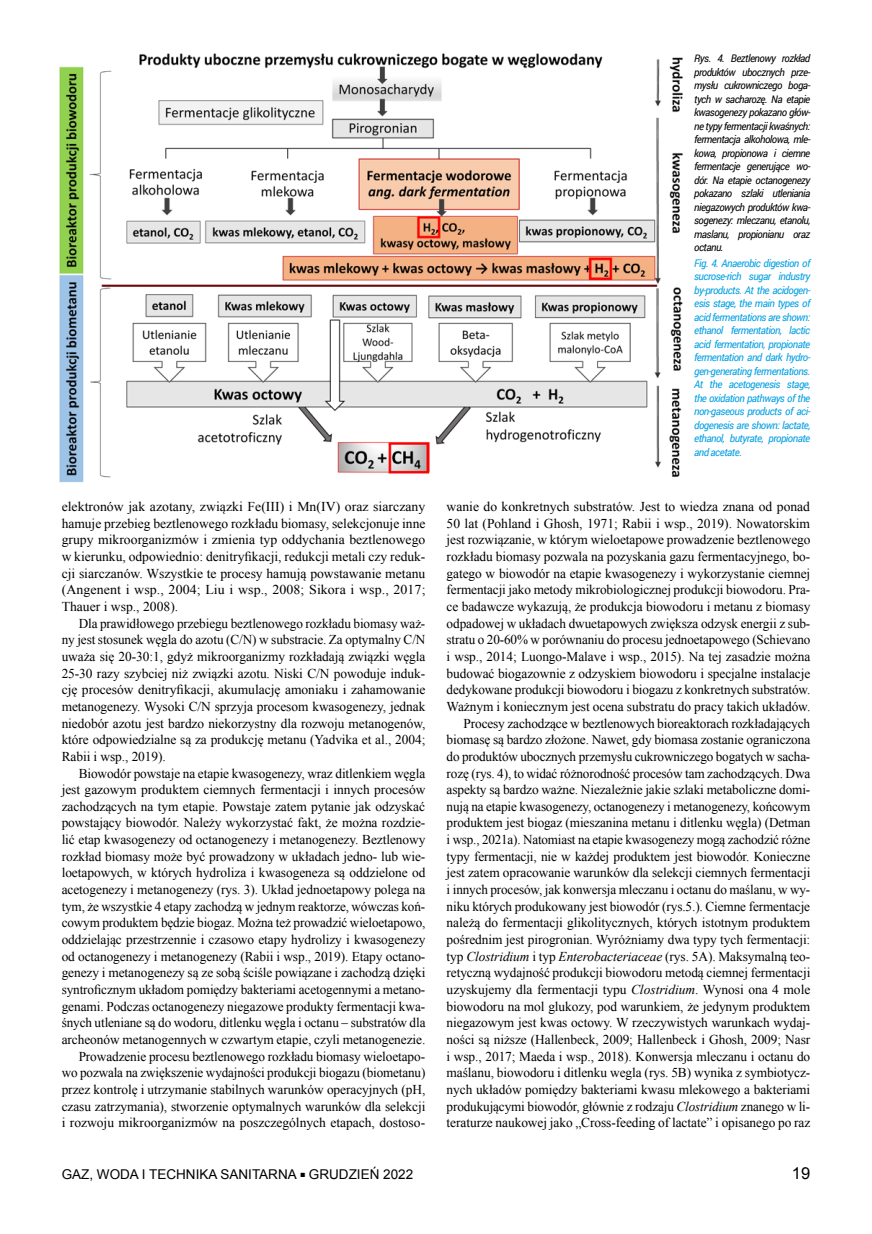
<style>
.page{position:relative;width:872px;height:1234px;background:#fff}
.page>*{position:absolute;margin:0;border:0;box-sizing:border-box;transform-origin:0 0}
.t1{font:16.5px "Arial";color:#000}
.t2{font:13.5px/16.6px "Times New Roman";letter-spacing:-.005em;color:#000;text-align:justify}
.t3{font:13.5px "Arial";color:#000}
.t4{font:italic 10.5px/13.5px "Roboto";letter-spacing:-.05em;color:#009fe3;text-align:justify;scale:.96 1}
.t5{font:italic 10.5px/13.5px "Roboto";letter-spacing:-.05em;color:#000;text-align:justify;scale:.96 1}
.s1{font-style:italic}
.s2{font-size:9px}
</style>
<div class="page">
<img style="left:59px;top:53px;width:624px;height:430px">
<p class="t2" style="left:62px;top:497px;width:365px">elektronów jak azotany, związki Fe(III) i Mn(IV) oraz siarczany hamuje przebieg beztlenowego rozkładu biomasy, selekcjonuje inne grupy mikroorganizmów i zmienia typ oddychania beztlenowego w kierunku, odpowiednio: denitryfikacji, redukcji metali czy reduk&shy;cji siarczanów. Wszystkie te procesy hamują powstawanie metanu (Angenent i wsp., 2004; Liu i wsp., 2008; Sikora i wsp., 2017; Thauer i wsp., 2008).</p>
<p class="t2" style="left:62px;top:614px;width:365px;text-indent:17px">Dla prawidłowego przebiegu beztlenowego rozkładu biomasy waż&shy;ny jest stosunek węgla do azotu (C/N) w substracie. Za optymalny C/N uważa się 20-30:1, gdyż mikroorganizmy rozkładają związki węgla 25-30 razy szybciej niż związki azotu. Niski C/N powoduje induk&shy;cję procesów denitryfikacji, akumulację amoniaku i zahamowanie metanogenezy. Wysoki C/N sprzyja procesom kwasogenezy, jednak niedobór azotu jest bardzo niekorzystny dla rozwoju metanogenów, które odpowiedzialne są za produkcję metanu (Yadvika et al., 2004; Rabii i wsp., 2019).</p>
<p class="t2" style="left:62px;top:764px;width:365px;text-align:right">Biowodór powstaje na etapie kwasogenezy, wraz ditlenkiem węgla jest gazowym produktem ciemnych fermentacji i innych procesów zachodzących na tym etapie. Powstaje zatem pytanie jak odzyskać powstający biowodór. Należy wykorzystać fakt, że można rozdzie&shy;lić etap kwasogenezy od octanogenezy i metanogenezy. Beztlenowy rozkład biomasy może być prowadzony w układach jedno- lub wie&shy;loetapowych, w których hydroliza i kwasogeneza są oddzielone od acetogenezy i metanogenezy (rys. 3). Układ jednoetapowy polega na tym, że wszystkie 4 etapy zachodzą w jednym reaktorze, wówczas koń&shy;cowym produktem będzie biogaz. Można też prowadzić wieloetapowo, oddzielając przestrzennie i czasowo etapy hydrolizy i kwasogenezy od octanogenezy i metanogenezy (Rabii i wsp., 2019). Etapy octano&shy;genezy i metanogenezy są ze sobą ściśle powiązane i zachodzą dzięki syntroficznym układom pomiędzy bakteriami acetogennymi a metano&shy;genami. Podczas octanogenezy niegazowe produkty fermentacji kwa&shy;śnych utleniane są do wodoru, ditlenku węgla i octanu – substratów dla archeonów metanogennych w czwartym etapie, czyli metanogenezie.<br>Prowadzenie procesu beztlenowego rozkładu biomasy wieloetapo&shy;wo pozwala na zwiększenie wydajności produkcji biogazu (biometanu) przez kontrolę i utrzymanie stabilnych warunków operacyjnych (pH, czasu zatrzymania), stworzenie optymalnych warunków dla selekcji i rozwoju mikroorganizmów na poszczególnych etapach, dostoso-</p>
<p class="t5" style="left:694px;top:51px;width:123px">Rys. 4. Beztlenowy rozkład produktów ubocznych prze&shy;mysłu cukrowniczego boga&shy;tych w sacharozę. Na etapie kwasogenezy pokazano głów&shy;ne typy fermentacji kwaśnych: fermentacja alkoholowa, mle&shy;kowa, propionowa i ciemne fermentacje generujące wo&shy;dór. Na etapie octanogenezy pokazano szlaki utleniania niegazowych produktów kwa&shy;sogenezy: mleczanu, etanolu, maslanu, propionianu oraz octanu.</p>
<p class="t4" style="left:694px;top:256px;width:123px">Fig. 4. Anaerobic digestion of sucrose-rich sugar industry by-products. At the acidogen&shy;esis stage, the main types of acid fermentations are shown: ethanol fermentation, lactic acid fermentation, propionate fermentation and dark hydro&shy;gen-generating fermentations.<br>At the acetogenesis stage, the oxidation pathways of the non-gaseous products of aci&shy;dogenesis are shown: lactate, ethanol, butyrate, propionate and acetate.</p>
<p class="t2" style="left:446px;top:497px;width:365px;text-align:right">wanie do konkretnych substratów. Jest to wiedza znana od ponad 50 lat (Pohland i Ghosh, 1971; Rabii i wsp., 2019). Nowatorskim jest rozwiązanie, w którym wieloetapowe prowadzenie beztlenowego rozkładu biomasy pozwala na pozyskania gazu fermentacyjnego, bo&shy;gatego w biowodór na etapie kwasogenezy i wykorzystanie ciemnej fermentacji jako metody mikrobiologicznej produkcji biowodoru. Pra&shy;ce badawcze wykazują, że produkcja biowodoru i metanu z biomasy odpadowej w układach dwuetapowych zwiększa odzysk energii z sub&shy;stratu o 20-60% w porównaniu do procesu jednoetapowego (Schievano i wsp., 2014; Luongo-Malave i wsp., 2015). Na tej zasadzie można budować biogazownie z odzyskiem biowodoru i specjalne instalacje dedykowane produkcji biowodoru i biogazu z konkretnych substratów.<br>Ważnym i koniecznym jest ocena substratu do pracy takich układów.<br>Procesy zachodzące w beztlenowych bioreaktorach rozkładających biomasę są bardzo złożone. Nawet, gdy biomasa zostanie ograniczona do produktów ubocznych przemysłu cukrowniczego bogatych w sacha&shy;rozę (rys. 4), to widać różnorodność procesów tam zachodzących. Dwa aspekty są bardzo ważne. Niezależnie jakie szlaki metaboliczne domi&shy;nują na etapie kwasogenezy, octanogenezy i metanogenezy, końcowym produktem jest biogaz (mieszanina metanu i ditlenku węgla) (Detman i wsp., 2021a). Natomiast na etapie kwasogenezy mogą zachodzić różne typy fermentacji, nie w każdej produktem jest biowodór. Konieczne jest zatem opracowanie warunków dla selekcji ciemnych fermentacji i innych procesów, jak konwersja mleczanu i octanu do maślanu, w wy&shy;niku których produkowany jest biowodór (rys.5.). Ciemne fermentacje należą do fermentacji glikolitycznych, których istotnym produktem pośrednim jest pirogronian. Wyróżniamy dwa typy tych fermentacji: typ <span class="s1">Clostridium</span> i typ <span class="s1">Enterobacteriaceae</span> (rys. 5A). Maksymalną teo&shy;retyczną wydajność produkcji biowodoru metodą ciemnej fermentacji uzyskujemy dla fermentacji typu <span class="s1">Clostridium</span>. Wynosi ona 4 mole biowodoru na mol glukozy, pod warunkiem, że jedynym produktem niegazowym jest kwas octowy. W rzeczywistych warunkach wydaj&shy;ności są niższe (Hallenbeck, 2009; Hallenbeck i Ghosh, 2009; Nasr i wsp., 2017; Maeda i wsp., 2018). Konwersja mleczanu i octanu do maślanu, biowodoru i ditlenku wegla (rys. 5B) wynika z symbiotycz&shy;nych układów pomiędzy bakteriami kwasu mlekowego a bakteriami produkującymi biowodór, głównie z rodzaju <span class="s1">Clostridium</span> znanego w li&shy;teraturze naukowej jako „Cross-feeding of lactate” i opisanego po raz</p>
<p class="t3" style="left:62px;top:1164px;width:353px">GAZ, WODA I TECHNIKA SANITARNA <span class="s2">■</span> GRUDZIEŃ 2022</p>
<p class="t1" style="left:792px;top:1161px;width:20px">19</p>
</div>
